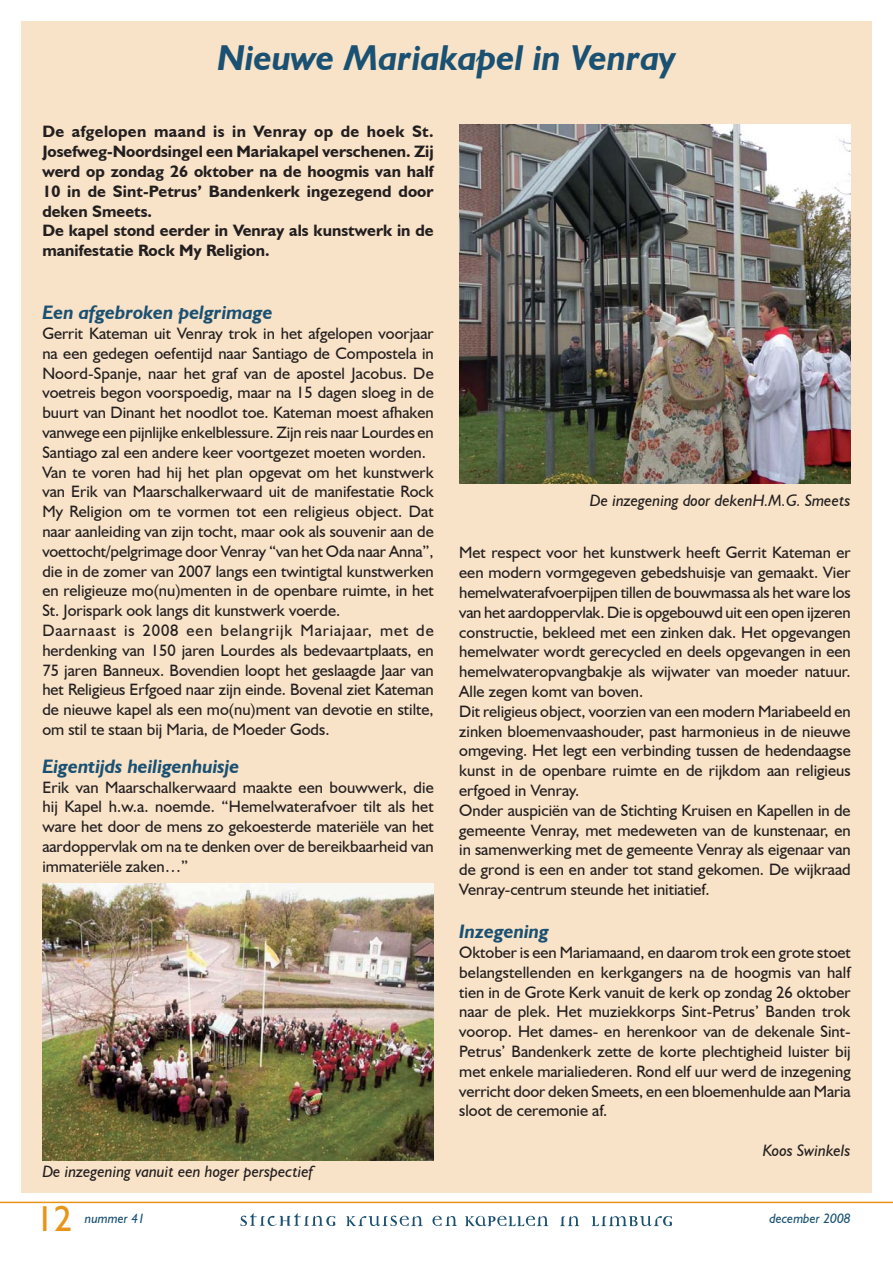
<style>
.page{position:relative;width:893px;height:1263px;background:#fff}
.page>*{position:absolute;margin:0;border:0;box-sizing:border-box;transform-origin:0 0}
.t1{font:italic 700 36px "Humanist 521 BT";color:#1a5173}
.t2{font:36px "Humanist 521 BT";color:#e89419}
.t3{font:italic 700 19.5px "Humanist 521 BT";color:#1a5173}
.t4{font:16.5px/19.8px "Humanist 521 BT";color:#231f20}
.t5{font:700 16.5px/19.8px "Humanist 521 BT";color:#231f20}
.t6{font:italic 16.5px "Humanist 521 BT";color:#231f20}
.t7{font:italic 13.5px "Humanist 521 BT";color:#1a5173}
</style>
<div class="page">
<hr style="left:0;top:1202px;width:892px;height:1px;background:#e89419">
<svg style="left:346px;top:1216px;width:77px;height:10px"></svg>
<svg style="left:432px;top:1216px;width:25px;height:10px"></svg>
<svg style="left:240px;top:1213px;width:95px;height:13px"></svg>
<svg style="left:465px;top:1216px;width:83px;height:10px"></svg>
<svg style="left:560px;top:1216px;width:19px;height:10px"></svg>
<svg style="left:591px;top:1216px;width:81px;height:10px"></svg>
<div style="left:21px;top:21px;width:850px;height:1172px;background:#f9e3c8"></div>
<img style="left:42px;top:883px;width:391px;height:277px">
<img style="left:459px;top:125px;width:391px;height:359px">
<h1 class="t1" style="left:217px;top:35px;width:459px">Nieuwe Mariakapel in Venray</h1>
<p class="t5" style="left:42px;top:121px;width:393px">De afgelopen maand is in Venray op de hoek St.<br>Josefweg-Noordsingel een Mariakapel verschenen. Zij werd op zondag 26 oktober na de hoogmis van half 10 in de Sint-Petrus’ Bandenkerk ingezegend door deken Smeets.<br>De kapel stond eerder in Venray als kunstwerk in de manifestatie Rock My Religion.</p>
<p class="t3" style="left:42px;top:300px;width:232px">Een afgebroken pelgrimage</p>
<p class="t4" style="left:42px;top:323px;width:393px">Gerrit Kateman uit Venray trok in het afgelopen voorjaar na een gedegen oefentijd naar Santiago de Compostela in Noord-Spanje, naar het graf van de apostel Jacobus. De voetreis begon voorspoedig, maar na 15 dagen sloeg in de buurt van Dinant het noodlot toe. Kateman moest afhaken vanwege een pijnlijke enkelblessure. Zijn reis naar Lourdes en Santiago zal een andere keer voortgezet moeten worden.<br>Van te voren had hij het plan opgevat om het kunstwerk van Erik van Maarschalkerwaard uit de manifestatie Rock My Religion om te vormen tot een religieus object. Dat naar aanleiding van zijn tocht, maar ook als souvenir aan de voettocht/pelgrimage door Venray “van het Oda naar Anna”, die in de zomer van 2007 langs een twintigtal kunstwerken en religieuze mo(nu)menten in de openbare ruimte, in het St. Jorispark ook langs dit kunstwerk voerde.<br>Daarnaast is 2008 een belangrijk Mariajaar, met de herdenking van 150 jaren Lourdes als bedevaartplaats, en 75 jaren Banneux. Bovendien loopt het geslaagde Jaar van het Religieus Erfgoed naar zijn einde. Bovenal ziet Kateman de nieuwe kapel als een mo(nu)ment van devotie en stilte, om stil te staan bij Maria, de Moeder Gods.</p>
<p class="t3" style="left:42px;top:754px;width:198px">Eigentijds heiligenhuisje</p>
<p class="t4" style="left:42px;top:777px;width:393px;text-align:justify">Erik van Maarschalkerwaard maakte een bouwwerk, die hij Kapel h.w.a. noemde. “Hemelwaterafvoer tilt als het ware het door de mens zo gekoesterde materiële van het aardoppervlak om na te denken over de bereikbaarheid van immateriële zaken…”</p>
<p class="t6" style="left:42px;top:1161px;width:272px">De inzegening vanuit een hoger perspectief</p>
<p class="t6" style="left:590px;top:490px;width:262px">De inzegening door dekenH.M.G. Smeets</p>
<p class="t4" style="left:459px;top:543px;width:393px">Met respect voor het kunstwerk heeft Gerrit Kateman er een modern vormgegeven gebedshuisje van gemaakt. Vier hemelwaterafvoerpijpen tillen de bouwmassa als het ware los van het aardoppervlak. Die is opgebouwd uit een open ijzeren constructie, bekleed met een zinken dak. Het opgevangen hemelwater wordt gerecycled en deels opgevangen in een hemelwateropvangbakje als wijwater van moeder natuur.<br>Alle zegen komt van boven.<br>Dit religieus object, voorzien van een modern Mariabeeld en zinken bloemenvaashouder, past harmonieus in de nieuwe omgeving. Het legt een verbinding tussen de hedendaagse kunst in de openbare ruimte en de rijkdom aan religieus erfgoed in Venray.<br>Onder auspiciën van de Stichting Kruisen en Kapellen in de gemeente Venray, met medeweten van de kunstenaar, en in samenwerking met de gemeente Venray als eigenaar van de grond is een en ander tot stand gekomen. De wijkraad Venray-centrum steunde het initiatief.</p>
<p class="t3" style="left:459px;top:919px;width:91px">Inzegening</p>
<p class="t4" style="left:459px;top:942px;width:393px;text-align:justify">Oktober is een Mariamaand, en daarom trok een grote stoet belangstellenden en kerkgangers na de hoogmis van half tien in de Grote Kerk vanuit de kerk op zondag 26 oktober naar de plek. Het muziekkorps Sint-Petrus’ Banden trok voorop. Het dames- en herenkoor van de dekenale Sint-Petrus’ Bandenkerk zette de korte plechtigheid luister bij met enkele marialiederen. Rond elf uur werd de inzegening verricht door deken Smeets, en een bloemenhulde aan Maria sloot de ceremonie af.</p>
<p class="t6" style="left:763px;top:1140px;width:89px">Koos Swinkels</p>
<h1 class="t2" style="left:36px;top:1197px;width:38px">12</h1>
<p class="t7" style="left:85px;top:1210px;width:62px">nummer 41</p>
<p class="t7" style="left:769px;top:1210px;width:83px">december 2008</p>
</div>
